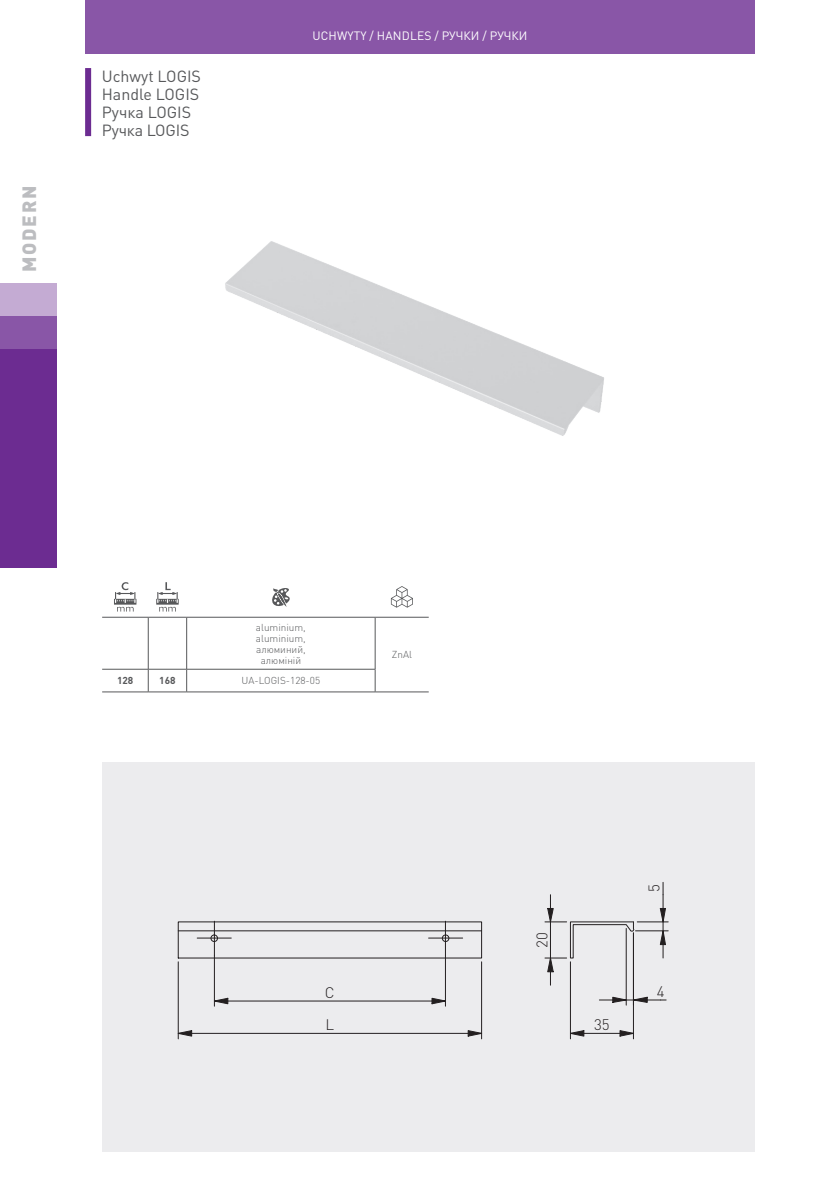
<style>
.page{position:relative;width:840px;height:1191px;background:#fff}
.page>*{position:absolute;margin:0;border:0;box-sizing:border-box;transform-origin:0 0}
.t1{font:900 19px "DIN Pro";letter-spacing:.1em;color:#bcbdc0}
.t2{font:16px/18px "DIN Pro";color:#57585a}
.t3{font:300 15.2px "DIN Pro";color:#231f20}
.t4{font:12px "DIN Pro";letter-spacing:.01em;color:#fff}
.t5{font:300 10px/11px "DIN Pro";color:#57585a;text-align:center}
.t6{font:700 10px "DIN Pro";color:#57585a}
</style>
<div class="page">
<div style="left:85px;top:0;width:669px;height:54px;background:#8956a7"></div>
<div style="left:85px;top:68px;width:6px;height:68px;background:#6c2c91"></div>
<svg style="left:0;top:283px;width:57px;height:284px;background:#793f9b"></svg>
<div style="left:102px;top:762px;width:652px;height:389px;background:#ececee"></div>
<svg style="left:177px;top:921px;width:305px;height:37px"></svg>
<hr style="left:178px;top:930px;width:303px;height:1px;background:#231f20">
<svg style="left:467px;top:1029px;width:16px;height:8px"></svg>
<svg style="left:177px;top:1029px;width:15px;height:8px"></svg>
<hr style="left:191px;top:1033px;width:277px;height:1px;background:#231f20">
<hr style="left:481px;top:961px;width:1px;height:77px;background:#231f20">
<hr style="left:178px;top:961px;width:1px;height:77px;background:#231f20">
<svg style="left:213px;top:997px;width:15px;height:7px"></svg>
<svg style="left:431px;top:997px;width:14px;height:7px"></svg>
<hr style="left:228px;top:1000px;width:204px;height:1px;background:#231f20">
<hr style="left:214px;top:955px;width:1px;height:51px;background:#231f20">
<hr style="left:445px;top:955px;width:1px;height:51px;background:#231f20">
<hr style="left:197px;top:937px;width:34px;height:1px;background:#231f20">
<hr style="left:214px;top:921px;width:1px;height:34px;background:#231f20">
<hr style="left:428px;top:937px;width:34px;height:1px;background:#231f20">
<hr style="left:445px;top:921px;width:1px;height:34px;background:#231f20">
<svg style="left:544px;top:894px;width:90px;height:91px"></svg>
<svg style="left:570px;top:1029px;width:14px;height:8px"></svg>
<svg style="left:619px;top:1029px;width:15px;height:8px"></svg>
<hr style="left:583px;top:1033px;width:36px;height:1px;background:#231f20">
<hr style="left:569px;top:961px;width:1px;height:77px;background:#231f20">
<hr style="left:632px;top:933px;width:1px;height:105px;background:#231f20">
<hr style="left:637px;top:921px;width:30px;height:1px;background:#231f20">
<hr style="left:635px;top:930px;width:32px;height:1px;background:#231f20">
<svg style="left:659px;top:882px;width:7px;height:76px"></svg>
<hr style="left:625px;top:928px;width:1px;height:77px;background:#231f20">
<svg style="left:599px;top:996px;width:66px;height:7px"></svg>
<img style="left:225px;top:241px;width:379px;height:195px">
<hr style="left:102px;top:669px;width:46px;height:1px;background:#57585a">
<hr style="left:102px;top:691px;width:46px;height:1px;background:#57585a">
<hr style="left:148px;top:669px;width:38px;height:1px;background:#57585a">
<hr style="left:148px;top:691px;width:38px;height:1px;background:#57585a">
<hr style="left:375px;top:691px;width:53px;height:1px;background:#57585a">
<hr style="left:148px;top:617px;width:1px;height:52px;background:#57585a">
<svg style="left:148px;top:669px;width:1px;height:22px"></svg>
<hr style="left:186px;top:617px;width:1px;height:52px;background:#57585a">
<hr style="left:102px;top:617px;width:46px;height:1px;background:#57585a">
<hr style="left:148px;top:617px;width:38px;height:1px;background:#57585a">
<hr style="left:186px;top:669px;width:189px;height:1px;background:#57585a">
<svg style="left:186px;top:669px;width:1px;height:22px"></svg>
<hr style="left:186px;top:691px;width:189px;height:1px;background:#57585a">
<hr style="left:375px;top:617px;width:53px;height:1px;background:#57585a">
<hr style="left:374px;top:617px;width:1px;height:52px;background:#57585a">
<svg style="left:374px;top:669px;width:1px;height:22px"></svg>
<hr style="left:186px;top:617px;width:189px;height:1px;background:#57585a">
<svg style="left:114px;top:582px;width:22px;height:29px"></svg>
<svg style="left:156px;top:582px;width:23px;height:29px"></svg>
<svg style="left:272px;top:588px;width:17px;height:19px"></svg>
<svg style="left:390px;top:586px;width:23px;height:21px"></svg>
<h1 class="t1" style="left:16px;top:272px;width:88px;rotate:-90deg">MODERN</h1>
<h2 class="t2" style="left:102px;top:67px;width:101px">Uchwyt LOGIS<br>Handle LOGIS<br>Ручка LOGIS<br>Ручка LOGIS</h2>
<p class="t4" style="left:312px;top:28px;width:216px">UCHWYTY / HANDLES / РУЧКИ / РУЧКИ</p>
<p class="t5" style="left:256px;top:621px;width:51px">aluminium, aluminium, алюминий, алюміній</p>
<p class="t6" style="left:117px;top:674px;width:18px">128</p>
<p class="t6" style="left:159px;top:674px;width:18px">168</p>
<p class="t5" style="left:241px;top:675px;width:80px">UA-LOGIS-128-05</p>
<p class="t5" style="left:391px;top:649px;width:22px">ZnAl</p>
<h3 class="t3" style="left:325px;top:981px;width:11px">C</h3>
<h3 class="t3" style="left:325px;top:1014px;width:10px">L</h3>
<h3 class="t3" style="left:531px;top:947px;width:17px;rotate:-90deg">20</h3>
<h3 class="t3" style="left:594px;top:1014px;width:17px">35</h3>
<h3 class="t3" style="left:643px;top:892px;width:9px;rotate:-90deg">5</h3>
<h3 class="t3" style="left:656px;top:980px;width:9px">4</h3>
</div>
